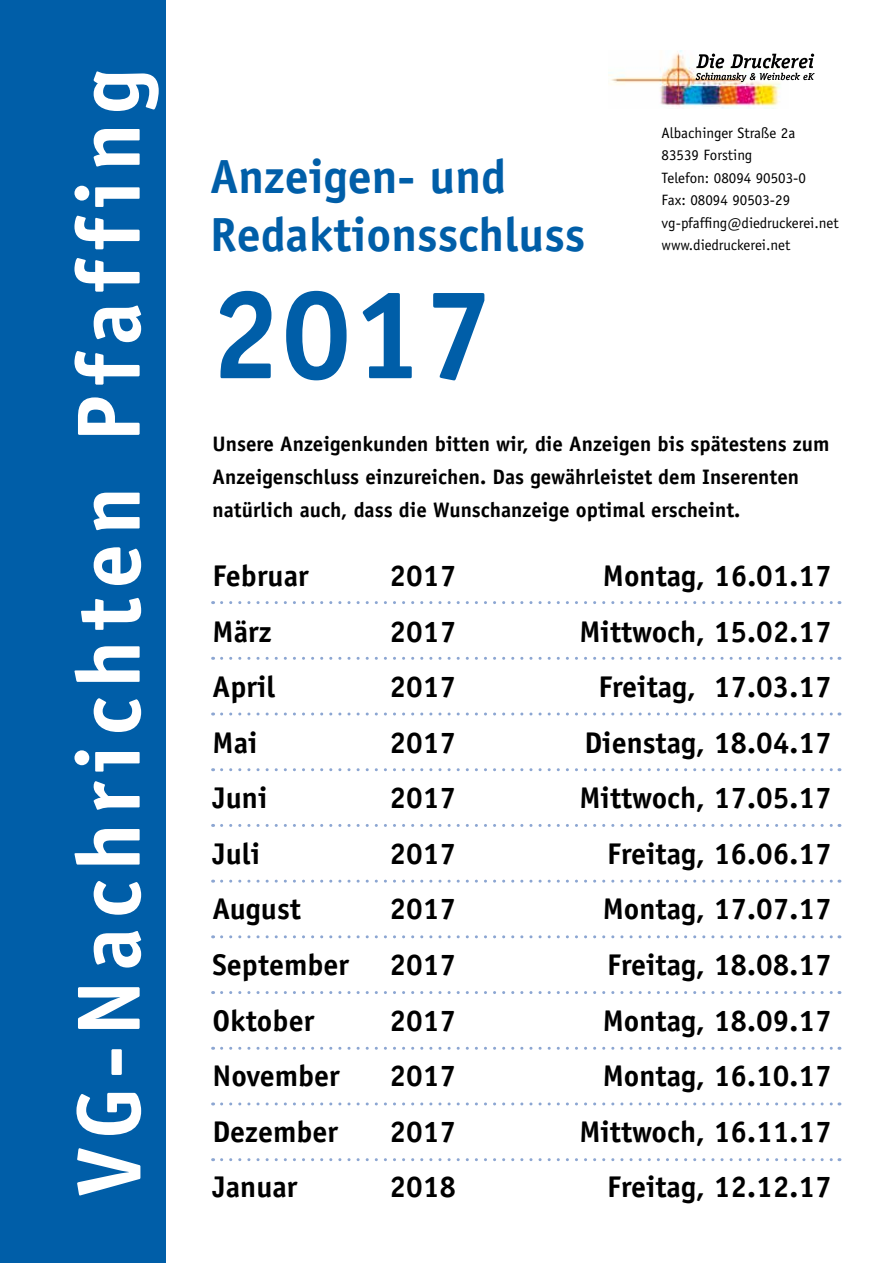
<style>
.page{position:relative;width:893px;height:1263px;background:#fff}
.page>*{position:absolute;margin:0;border:0;box-sizing:border-box;transform-origin:0 0}
.t1{font:700 127.5px "Officina Sans";color:#005ea8}
.t2{font:700 90px "Officina Sans";letter-spacing:.1em;color:#fff}
.t3{font:700 48px/57.6px "Officina Sans";color:#005ea8}
.t4{font:700 30px "Officina Sans";color:#000}
.t5{font:700 21px/33px "Officina Sans";color:#000}
.t6{font:15px/22.5px "Officina Sans";color:#000}
</style>
<div class="page">
<div style="left:0;top:0;width:166px;height:1263px;background:#005ea8"></div>
<img style="left:608px;top:50px;width:172px;height:58px">
<svg style="left:696px;top:54px;width:118px;height:28px"></svg>
<svg style="left:222px;top:601px;width:618px;height:3px"></svg>
<svg style="left:222px;top:657px;width:618px;height:3px"></svg>
<svg style="left:222px;top:712px;width:618px;height:3px"></svg>
<svg style="left:222px;top:768px;width:618px;height:3px"></svg>
<svg style="left:222px;top:824px;width:618px;height:3px"></svg>
<svg style="left:222px;top:880px;width:618px;height:3px"></svg>
<svg style="left:222px;top:935px;width:618px;height:3px"></svg>
<svg style="left:222px;top:991px;width:618px;height:3px"></svg>
<svg style="left:222px;top:1047px;width:618px;height:3px"></svg>
<svg style="left:222px;top:1102px;width:618px;height:3px"></svg>
<svg style="left:222px;top:1158px;width:618px;height:3px"></svg>
<h2 class="t2" style="left:53px;top:1197px;width:1129px;rotate:-90deg">VG-Nachrichten Pfaffing</h2>
<h3 class="t3" style="left:210px;top:147px;width:377px">Anzeigen- und<br>Redaktionsschluss</h3>
<h1 class="t1" style="left:210px;top:255px;width:285px">2017</h1>
<p class="t6" style="left:662px;top:122px;width:179px">Albachinger Straße 2a<br>83539 Forsting<br>Telefon: 08094 90503-0<br>Fax: 08094 90503-29 vg-pfaffing@diedruckerei.net www.diedruckerei.net</p>
<p class="t5" style="left:213px;top:427px;width:618px">Unsere Anzeigenkunden bitten wir, die Anzeigen bis spätestens zum<br>Anzeigenschluss einzureichen. Das gewährleistet dem Inserenten natürlich auch, dass die Wunschanzeige optimal erscheint.</p>
<p class="t4" style="left:213px;top:557px;width:98px">Februar</p>
<p class="t4" style="left:390px;top:557px;width:68px">2017</p>
<p class="t4" style="left:603px;top:557px;width:230px">Montag, 16.01.17</p>
<p class="t4" style="left:213px;top:613px;width:60px">März</p>
<p class="t4" style="left:390px;top:613px;width:68px">2017</p>
<p class="t4" style="left:579px;top:613px;width:254px">Mittwoch, 15.02.17</p>
<p class="t4" style="left:213px;top:668px;width:64px">April</p>
<p class="t4" style="left:390px;top:668px;width:68px">2017</p>
<p class="t4" style="left:598px;top:668px;width:235px">Freitag, 17.03.17</p>
<p class="t4" style="left:213px;top:724px;width:46px">Mai</p>
<p class="t4" style="left:390px;top:724px;width:68px">2017</p>
<p class="t4" style="left:584px;top:724px;width:249px">Dienstag, 18.04.17</p>
<p class="t4" style="left:213px;top:779px;width:56px">Juni</p>
<p class="t4" style="left:390px;top:779px;width:68px">2017</p>
<p class="t4" style="left:579px;top:779px;width:254px">Mittwoch, 17.05.17</p>
<p class="t4" style="left:213px;top:835px;width:49px">Juli</p>
<p class="t4" style="left:390px;top:835px;width:68px">2017</p>
<p class="t4" style="left:607px;top:835px;width:226px">Freitag, 16.06.17</p>
<p class="t4" style="left:213px;top:890px;width:90px">August</p>
<p class="t4" style="left:390px;top:890px;width:68px">2017</p>
<p class="t4" style="left:603px;top:890px;width:230px">Montag, 17.07.17</p>
<p class="t4" style="left:213px;top:946px;width:138px">September</p>
<p class="t4" style="left:390px;top:946px;width:68px">2017</p>
<p class="t4" style="left:607px;top:946px;width:226px">Freitag, 18.08.17</p>
<p class="t4" style="left:213px;top:1001px;width:103px">Oktober</p>
<p class="t4" style="left:390px;top:1001px;width:68px">2017</p>
<p class="t4" style="left:603px;top:1001px;width:230px">Montag, 18.09.17</p>
<p class="t4" style="left:213px;top:1057px;width:129px">November</p>
<p class="t4" style="left:390px;top:1057px;width:68px">2017</p>
<p class="t4" style="left:603px;top:1057px;width:230px">Montag, 16.10.17</p>
<p class="t4" style="left:213px;top:1112px;width:127px">Dezember</p>
<p class="t4" style="left:390px;top:1112px;width:68px">2017</p>
<p class="t4" style="left:579px;top:1112px;width:254px">Mittwoch, 16.11.17</p>
<p class="t4" style="left:212px;top:1168px;width:86px">Januar</p>
<p class="t4" style="left:389px;top:1168px;width:68px">2018</p>
<p class="t4" style="left:607px;top:1168px;width:226px">Freitag, 12.12.17</p>
</div>
